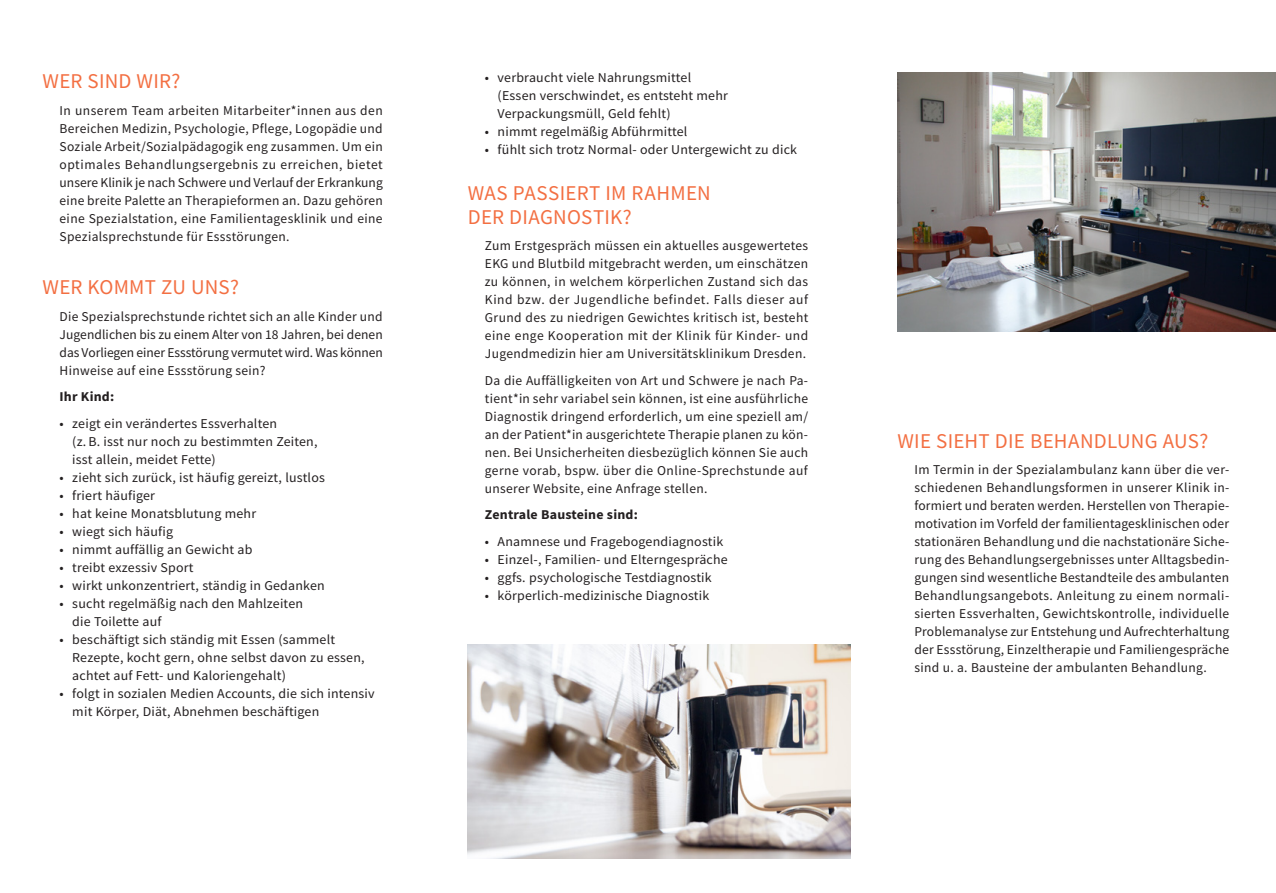
<style>
.page{position:relative;width:1276px;height:893px;background:#fff}
.page>*{position:absolute;margin:0;border:0;box-sizing:border-box;transform-origin:0 0}
.t1{font:21px/24px "Source Sans Pro";letter-spacing:.01em;color:#f36f42}
.t2{font:13.5px/18px "Source Sans Pro";letter-spacing:.015em;color:#231f20;text-align:justify}
.t3{font:700 13.5px "Source Sans Pro";letter-spacing:.015em;color:#231f20}
</style>
<div class="page">
<img style="left:468px;top:644px;width:382px;height:215px">
<img style="left:897px;top:72px;width:379px;height:260px">
<h1 class="t1" style="left:43px;top:69px;width:139px">WER SIND WIR?</h1>
<p class="t2" style="left:60px;top:101px;width:325px">In unserem Team arbeiten Mitarbeiter*innen aus den Bereichen Medizin, Psychologie, Pflege, Logopädie und Soziale Arbeit/Sozialpädagogik eng zusammen. Um ein optimales Behandlungsergebnis zu erreichen, bietet unsere Klinik je nach Schwere und Verlauf der Erkrankung eine breite Palette an Therapieformen an. Dazu gehören eine Spezialstation, eine Familientagesklinik und eine Spezialsprechstunde für Essstörungen.</p>
<h1 class="t1" style="left:43px;top:275px;width:198px">WER KOMMT ZU UNS?</h1>
<p class="t2" style="left:60px;top:307px;width:325px">Die Spezialsprechstunde richtet sich an alle Kinder und Jugendlichen bis zu einem Alter von 18 Jahren, bei denen das Vorliegen einer Essstörung vermutet wird. Was können Hinweise auf eine Essstörung sein?</p>
<p class="t3" style="left:60px;top:388px;width:56px">Ihr Kind:</p>
<p class="t2" style="left:72px;top:414px;width:247px;text-align:left;text-indent:-13px">• zeigt ein verändertes Essverhalten<br>(z. B. isst nur noch zu bestimmten Zeiten, isst allein, meidet Fette)</p>
<p class="t2" style="left:60px;top:468px;width:267px">• zieht sich zurück, ist häufig gereizt, lustlos</p>
<p class="t2" style="left:60px;top:486px;width:97px">• friert häufiger</p>
<p class="t2" style="left:60px;top:504px;width:198px">• hat keine Monatsblutung mehr</p>
<p class="t2" style="left:60px;top:522px;width:115px">• wiegt sich häufig</p>
<p class="t2" style="left:60px;top:540px;width:194px">• nimmt auffällig an Gewicht ab</p>
<p class="t2" style="left:60px;top:558px;width:136px">• treibt exzessiv Sport</p>
<p class="t2" style="left:60px;top:576px;width:267px">• wirkt unkonzentriert, ständig in Gedanken</p>
<p class="t2" style="left:72px;top:594px;width:232px;text-indent:-13px">• sucht regelmäßig nach den Mahlzeiten die Toilette auf</p>
<p class="t2" style="left:72px;top:630px;width:294px;text-align:left;text-indent:-13px">• beschäftigt sich ständig mit Essen (sammelt<br>Rezepte, kocht gern, ohne selbst davon zu essen, achtet auf Fett- und Kaloriengehalt)</p>
<p class="t2" style="left:72px;top:684px;width:304px;text-indent:-13px">• folgt in sozialen Medien Accounts, die sich intensiv mit Körper, Diät, Abnehmen beschäftigen</p>
<p class="t2" style="left:497px;top:69px;width:232px;text-align:left;text-indent:-13px">• verbraucht viele Nahrungsmittel (Essen verschwindet, es entsteht mehr<br>Verpackungsmüll, Geld fehlt)</p>
<p class="t2" style="left:485px;top:123px;width:204px">• nimmt regelmäßig Abführmittel</p>
<p class="t2" style="left:485px;top:141px;width:314px">• fühlt sich trotz Normal- oder Untergewicht zu dick</p>
<h1 class="t1" style="left:468px;top:181px;width:244px">WAS PASSIERT IM RAHMEN<br>DER DIAGNOSTIK?</h1>
<p class="t2" style="left:485px;top:237px;width:325px">Zum Erstgespräch müssen ein aktuelles ausgewertetes EKG und Blutbild mitgebracht werden, um einschätzen zu können, in welchem körperlichen Zustand sich das Kind bzw. der Jugendliche befindet. Falls dieser auf Grund des zu niedrigen Gewichtes kritisch ist, besteht eine enge Kooperation mit der Klinik für Kinder- und Jugendmedizin hier am Universitätsklinikum Dresden.</p>
<p class="t2" style="left:485px;top:371px;width:325px">Da die Auffälligkeiten von Art und Schwere je nach Pa&shy;tient*in sehr variabel sein können, ist eine ausführliche Diagnostik dringend erforderlich, um eine speziell am/ an der Patient*in ausgerichtete Therapie planen zu kön&shy;nen. Bei Unsicherheiten diesbezüglich können Sie auch gerne vorab, bspw. über die Online-Sprechstunde auf unserer Website, eine Anfrage stellen.</p>
<p class="t3" style="left:485px;top:506px;width:154px">Zentrale Bausteine sind:</p>
<p class="t2" style="left:485px;top:532px;width:240px">• Anamnese und Fragebogendiagnostik</p>
<p class="t2" style="left:485px;top:550px;width:244px">• Einzel-, Familien- und Elterngespräche</p>
<p class="t2" style="left:485px;top:568px;width:228px">• ggfs. psychologische Testdiagnostik</p>
<p class="t2" style="left:485px;top:586px;width:226px">• körperlich-medizinische Diagnostik</p>
<h1 class="t1" style="left:897px;top:429px;width:312px">WIE SIEHT DIE BEHANDLUNG AUS?</h1>
<p class="t2" style="left:914px;top:461px;width:316px">Im Termin in der Spezialambulanz kann über die ver&shy;schiedenen Behandlungsformen in unserer Klinik in&shy;formiert und beraten werden. Herstellen von Therapie&shy;motivation im Vorfeld der familientagesklinischen oder stationären Behandlung und die nachstationäre Siche&shy;rung des Behandlungsergebnisses unter Alltagsbedin&shy;gungen sind wesentliche Bestandteile des ambulanten Behandlungsangebots. Anleitung zu einem normali&shy;sierten Essverhalten, Gewichtskontrolle, individuelle Problemanalyse zur Entstehung und Aufrechterhaltung der Essstörung, Einzeltherapie und Familiengespräche sind u. a. Bausteine der ambulanten Behandlung.</p>
</div>
